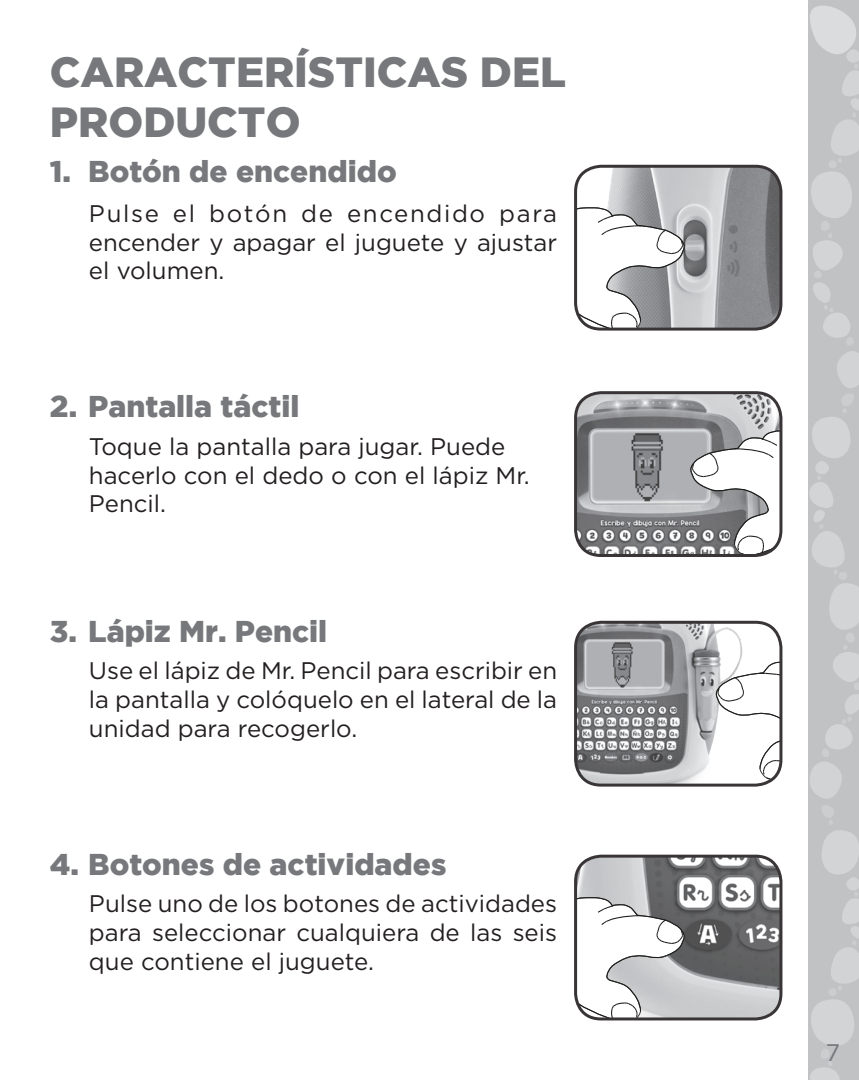
<style>
.page{position:relative;width:859px;height:1080px;background:#fff}
.page>*{position:absolute;margin:0;border:0;box-sizing:border-box;transform-origin:0 0}
.LF_Title_01{font:900 42px/50.4px "Gotham";color:#76787b}
.LF_Title_01-2{font:900 30px "Gotham";color:#76787b}
.LF_Text_01{font:24px/28.8px "Gotham";color:#231f20;text-align:justify}
.t1{font:24px "Gotham";color:#76787b}
</style>
<div class="page">
<svg style="left:808px;top:0;width:51px;height:1080px;background:#c7c8ca"></svg>
<img style="left:576px;top:166px;width:205px;height:161px">
<svg style="left:576px;top:207px;width:109px;height:121px"></svg>
<div style="left:574px;top:165px;width:208px;height:166px;border:3px solid #231f20;border-radius:26px"></div>
<img style="left:576px;top:856px;width:205px;height:163px">
<svg style="left:576px;top:897px;width:109px;height:122px"></svg>
<div style="left:574px;top:855px;width:208px;height:165px;border:3px solid #231f20;border-radius:26px"></div>
<img style="left:577px;top:393px;width:204px;height:163px">
<svg style="left:690px;top:430px;width:91px;height:126px"></svg>
<div style="left:574px;top:391px;width:208px;height:166px;border:3px solid #231f20;border-radius:26px"></div>
<img style="left:577px;top:622px;width:191px;height:162px">
<svg style="left:715px;top:654px;width:66px;height:127px"></svg>
<div style="left:574px;top:621px;width:208px;height:166px;border:3px solid #231f20;border-radius:26px"></div>
<p class="LF_Title_01" style="left:50px;top:46px;width:517px">CARACTERÍSTICAS DEL<br>PRODUCTO</p>
<p class="LF_Title_01-2" style="left:50px;top:154px;width:348px">1. Botón de encendido</p>
<p class="LF_Text_01" style="left:89px;top:198px;width:470px">Pulse el botón de encendido para encender y apagar el juguete y ajustar el volumen.</p>
<p class="LF_Title_01-2" style="left:50px;top:389px;width:251px">2. Pantalla táctil</p>
<p class="LF_Text_01" style="left:89px;top:431px;width:442px;text-align:left">Toque la pantalla para jugar. Puede hacerlo con el dedo o con el lápiz Mr.<br>Pencil.</p>
<p class="LF_Title_01-2" style="left:50px;top:614px;width:279px">3. Lápiz Mr. Pencil</p>
<p class="LF_Text_01" style="left:89px;top:656px;width:470px">Use el lápiz de Mr. Pencil para escribir en la pantalla y colóquelo en el lateral de la unidad para recogerlo.</p>
<p class="LF_Title_01-2" style="left:50px;top:847px;width:398px">4. Botones de actividades</p>
<p class="LF_Text_01" style="left:89px;top:889px;width:470px">Pulse uno de los botones de actividades para seleccionar cualquiera de las seis que contiene el juguete.</p>
<p class="t1" style="left:826px;top:1039px;width:16px">7</p>
</div>
